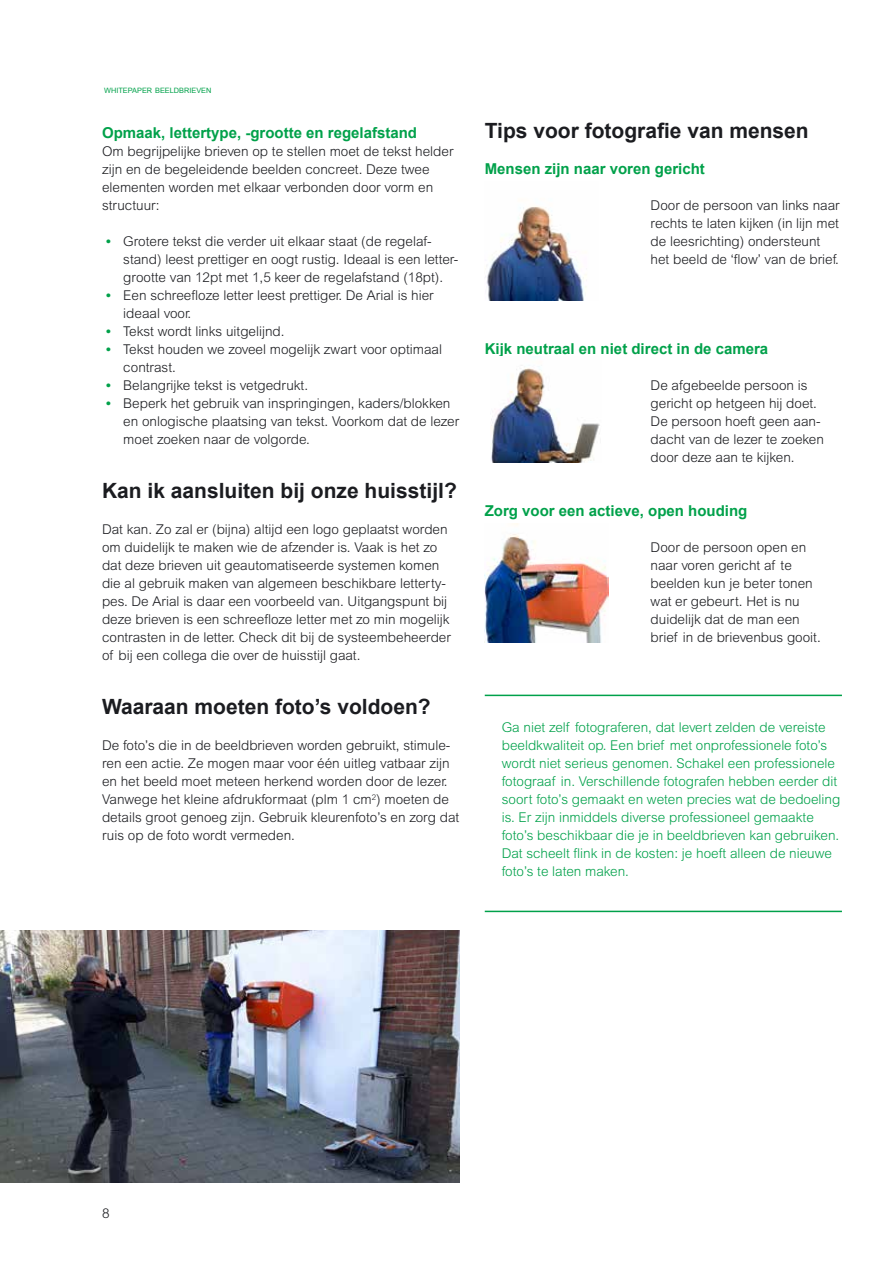
<style>
.page{position:relative;width:893px;height:1263px;background:#fff}
.page>*{position:absolute;margin:0;border:0;box-sizing:border-box;transform-origin:0 0}
.t1{font:700 21px "Arial";color:#1b1c20}
.t2{font:700 15px "Arial";color:#00a14a}
.t3{font:300 13.5px/18px "Arial MT Std";color:#1b1c20}
.t4{font:300 13.5px/18px "Arial MT Std";color:#00a14a}
.t5{font:7.35px "Arial";color:#00a14a}
.s1{font-family:"Arial";font-weight:700;color:#00a14a}
</style>
<div class="page">
<hr style="left:485px;top:695px;width:357px;height:1px;background:#00a14a">
<hr style="left:485px;top:911px;width:357px;height:1px;background:#00a14a">
<img style="left:485px;top:523px;width:124px;height:119px">
<img style="left:491px;top:357px;width:109px;height:105px">
<img style="left:485px;top:206px;width:102px;height:94px">
<img style="left:0;top:930px;width:459px;height:252px">
<p class="t5" style="left:104px;top:85px;width:109px">WHITEPAPER BEELDBRIEVEN</p>
<p class="t2" style="left:102px;top:123px;width:317px">Opmaak, lettertype, -grootte en regelafstand</p>
<p class="t3" style="left:102px;top:142px;width:353px">Om begrijpelijke brieven op te stellen moet de tekst helder zijn en de begeleidende beelden concreet. Deze twee elementen worden met elkaar verbonden door vorm en structuur:</p>
<p class="t3" style="left:123px;top:232px;width:337px;text-indent:-17px"><span class="s1">•</span> Grotere tekst die verder uit elkaar staat (de regelaf&shy;stand) leest prettiger en oogt rustig. Ideaal is een letter&shy;grootte van 12pt met 1,5 keer de regelafstand (18pt).</p>
<p class="t3" style="left:123px;top:286px;width:312px;text-indent:-17px"><span class="s1">•</span> Een schreefloze letter leest prettiger. De Arial is hier ideaal voor.</p>
<p class="t3" style="left:106px;top:322px;width:180px"><span class="s1">•</span> Tekst wordt links uitgelijnd.</p>
<p class="t3" style="left:123px;top:340px;width:320px;text-indent:-17px"><span class="s1">•</span> Tekst houden we zoveel mogelijk zwart voor optimaal contrast.</p>
<p class="t3" style="left:106px;top:376px;width:203px"><span class="s1">•</span> Belangrijke tekst is vetgedrukt.</p>
<p class="t3" style="left:123px;top:394px;width:337px;text-indent:-17px"><span class="s1">•</span> Beperk het gebruik van inspringingen, kaders/blokken en onlogische plaatsing van tekst. Voorkom dat de lezer moet zoeken naar de volgorde.</p>
<h1 class="t1" style="left:102px;top:477px;width:356px">Kan ik aansluiten bij onze huisstijl?</h1>
<p class="t3" style="left:102px;top:520px;width:350px">Dat kan. Zo zal er (bijna) altijd een logo geplaatst worden om duidelijk te maken wie de afzender is. Vaak is het zo dat deze brieven uit geautomatiseerde systemen komen die al gebruik maken van algemeen beschikbare letterty&shy;pes. De Arial is daar een voorbeeld van. Uitgangspunt bij deze brieven is een schreefloze letter met zo min mogelijk contrasten in de letter. Check dit bij de systeembeheerder of bij een collega die over de huisstijl gaat.</p>
<h1 class="t1" style="left:102px;top:693px;width:330px">Waaraan moeten foto’s voldoen?</h1>
<p class="t3" style="left:102px;top:736px;width:359px">De foto’s die in de beeldbrieven worden gebruikt, stimule&shy;ren een actie. Ze mogen maar voor één uitleg vatbaar zijn en het beeld moet meteen herkend worden door de lezer.<br>Vanwege het kleine afdrukformaat (plm 1 cm<sup>2</sup>) moeten de details groot genoeg zijn. Gebruik kleurenfoto’s en zorg dat ruis op de foto wordt vermeden.</p>
<h1 class="t1" style="left:485px;top:117px;width:326px">Tips voor fotografie van mensen</h1>
<p class="t2" style="left:485px;top:159px;width:222px">Mensen zijn naar voren gericht</p>
<p class="t3" style="left:651px;top:196px;width:191px">Door de persoon van links naar rechts te laten kijken (in lijn met de leesrichting) ondersteunt het beeld de ‘flow’ van de brief.</p>
<p class="t2" style="left:485px;top:339px;width:285px">Kijk neutraal en niet direct in de camera</p>
<p class="t3" style="left:651px;top:376px;width:175px">De afgebeelde persoon is gericht op hetgeen hij doet.<br>De persoon hoeft geen aan&shy;dacht van de lezer te zoeken door deze aan te kijken.</p>
<p class="t2" style="left:485px;top:501px;width:264px">Zorg voor een actieve, open houding</p>
<p class="t3" style="left:651px;top:538px;width:172px">Door de persoon open en naar voren gericht af te beelden kun je beter tonen wat er gebeurt. Het is nu duidelijk dat de man een brief in de brievenbus gooit.</p>
<p class="t4" style="left:502px;top:718px;width:340px">Ga niet zelf fotograferen, dat levert zelden de vereiste beeldkwaliteit op. Een brief met onprofessionele foto’s wordt niet serieus genomen. Schakel een professionele fotograaf in. Verschillende fotografen hebben eerder dit soort foto’s gemaakt en weten precies wat de bedoeling is. Er zijn inmiddels diverse professioneel gemaakte foto’s beschikbaar die je in beeldbrieven kan gebruiken.<br>Dat scheelt flink in de kosten: je hoeft alleen de nieuwe foto’s te laten maken.</p>
<p class="t3" style="left:102px;top:1204px;width:9px">8</p>
</div>
